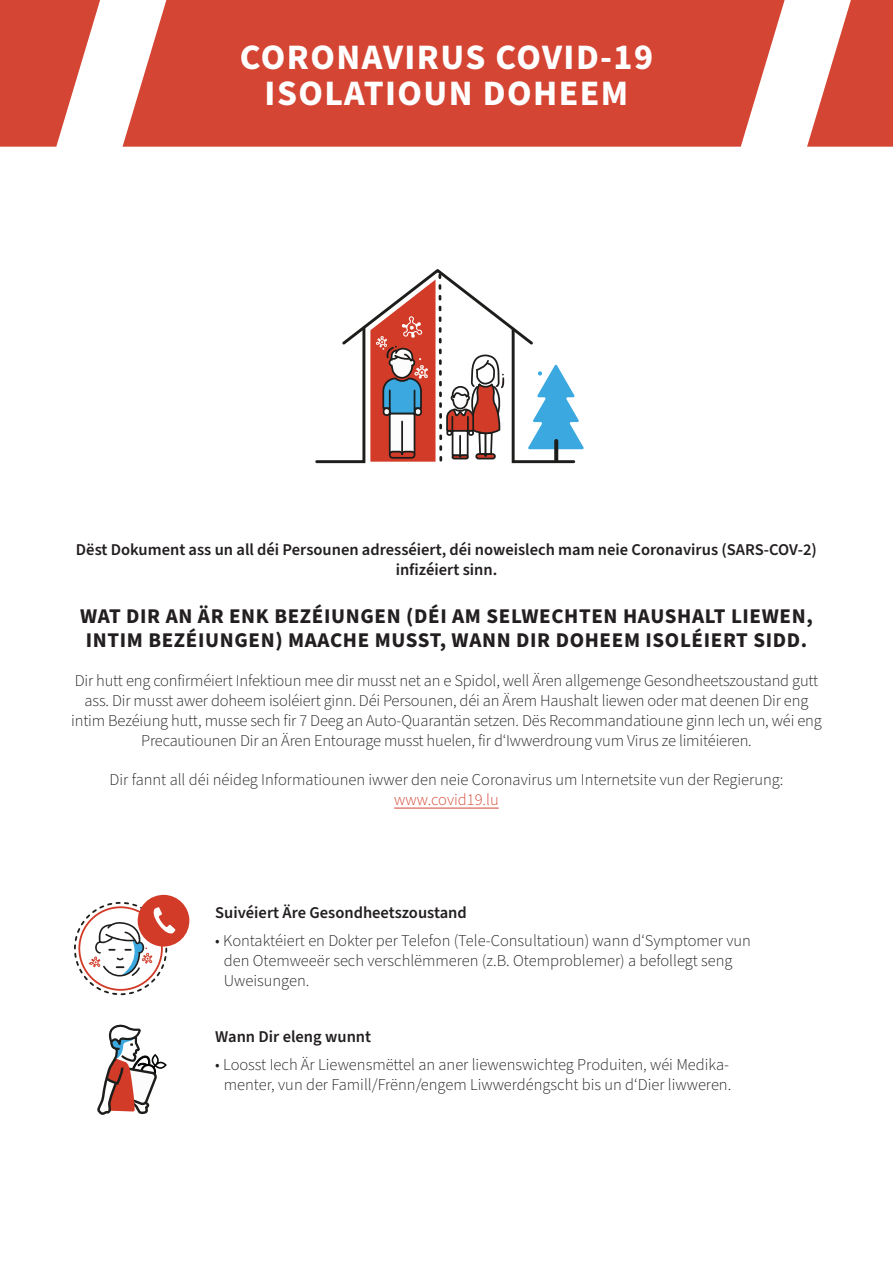
<style>
.page{position:relative;width:893px;height:1263px;background:#fff}
.page>*{position:absolute;margin:0;border:0;box-sizing:border-box;transform-origin:0 0}
.t1{font:700 35.85px "Source Sans Pro";letter-spacing:.04em;color:#fff}
.t2{font:700 21px/24px "Source Sans Pro";letter-spacing:.03em;color:#231f20}
.t3{font:300 16.5px/19.8px "Source Sans Pro";letter-spacing:-.01em;color:#231f20;text-align:center}
.t4{font:600 16.5px/19.8px "Source Sans Pro";color:#231f20;text-align:center}
.t5{font:300 16.5px "Source Sans Pro";color:#d54534}
</style>
<div class="page">
<svg style="left:0;top:0;width:100px;height:147px"></svg>
<svg style="left:807px;top:0;width:86px;height:147px"></svg>
<svg style="left:123px;top:0;width:662px;height:147px;background:#d75141"></svg>
<hr style="left:394px;top:808px;width:105px;height:1px;background:#d54534">
<svg style="left:97px;top:1024px;width:70px;height:91px"></svg>
<svg style="left:315px;top:269px;width:269px;height:194px"></svg>
<svg style="left:554px;top:439px;width:4px;height:23px"></svg>
<svg style="left:89px;top:894px;width:101px;height:82px"></svg>
<p class="t1" style="left:240px;top:33px;width:415px">CORONAVIRUS COVID-19</p>
<p class="t1" style="left:265px;top:69px;width:365px">ISOLATIOUN DOHEEM</p>
<p class="t4" style="left:76px;top:540px;width:742px">Dëst Dokument ass un all déi Persounen adresséiert, déi noweislech mam neie Coronavirus (SARS-COV-2) infizéiert sinn.</p>
<p class="t2" style="left:80px;top:604px;width:734px">WAT DIR AN ÄR ENK BEZÉIUNGEN (DÉI AM SELWECHTEN HAUSHALT LIEWEN,<br>INTIM BEZÉIUNGEN) MAACHE MUSST, WANN DIR DOHEEM ISOLÉIERT SIDD.</p>
<p class="t3" style="left:71px;top:671px;width:752px">Dir hutt eng confirméiert Infektioun mee dir musst net an e Spidol, well Ären allgemenge Gesondheetszoustand gutt ass. Dir musst awer doheem isoléiert ginn. Déi Persounen, déi an Ärem Haushalt liewen oder mat deenen Dir eng intim Bezéiung hutt, musse sech fir 7 Deeg an Auto-Quarantän setzen. Dës Recommandatioune ginn Iech un, wéi eng Precautiounen Dir an Ären Entourage musst huelen, fir d‘Iwwerdroung vum Virus ze limitéieren.</p>
<p class="t3" style="left:110px;top:770px;width:675px">Dir fannt all déi néideg Informatiounen iwwer den neie Coronavirus um Internetsite vun der Regierung:</p>
<p class="t5" style="left:394px;top:788px;width:106px">www.covid19.lu</p>
<p class="t4" style="left:215px;top:903px;width:253px">Suivéiert Äre Gesondheetszoustand</p>
<p class="t3" style="left:224px;top:931px;width:529px;text-align:left;text-indent:-9px">• Kontaktéiert en Dokter per Telefon (Tele-Consultatioun) wann d‘Symptomer vun den Otemweeër sech verschlëmmeren (z.B. Otemproblemer) a befollegt seng<br>Uweisungen.</p>
<p class="t4" style="left:215px;top:1027px;width:157px">Wann Dir eleng wunnt</p>
<p class="t3" style="left:215px;top:1055px;width:517px">• Loosst Iech Är Liewensmëttel an aner liewenswichteg Produiten, wéi Medika&shy;menter, vun der Famill/Frënn/engem Liwwerdéngscht bis un d‘Dier liwweren.</p>
</div>
